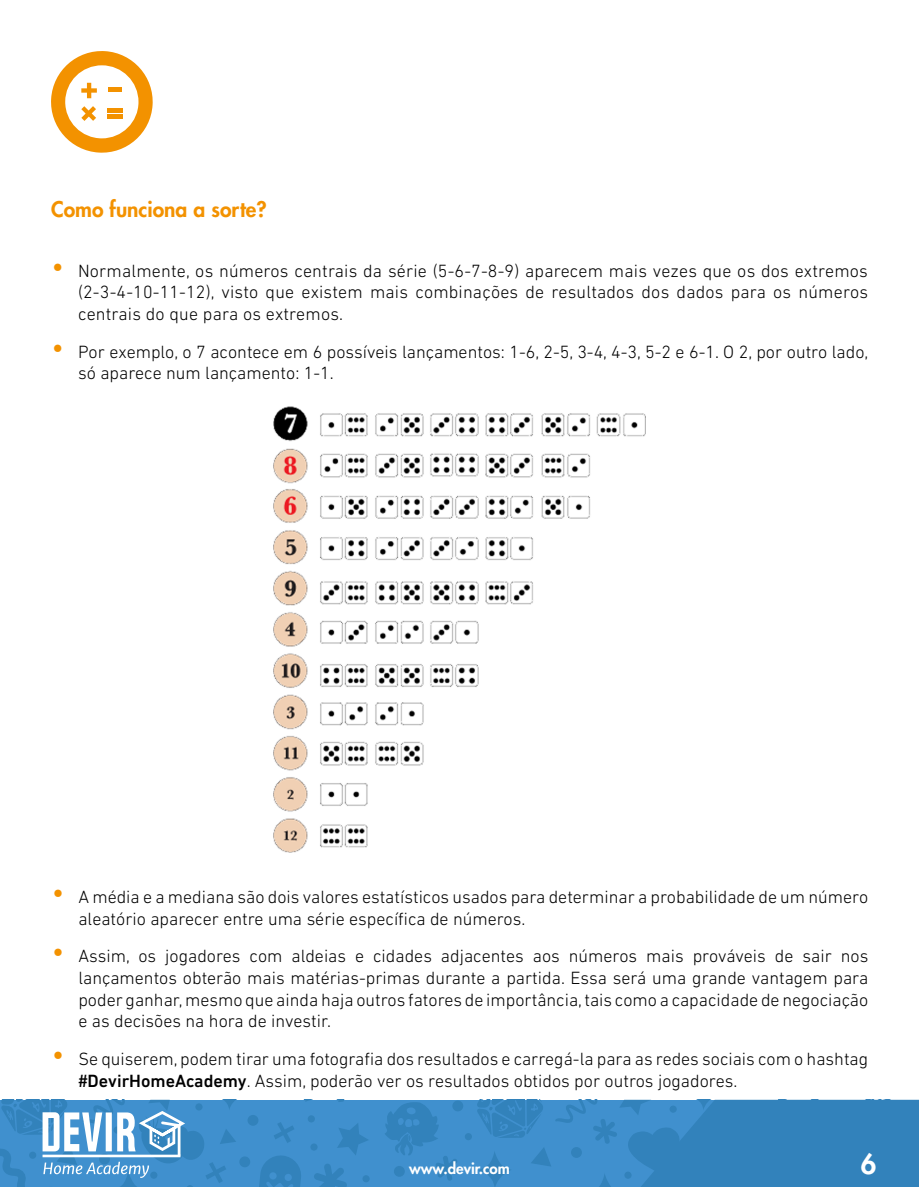
<style>
.page{position:relative;width:919px;height:1187px;background:#fff}
.page>*{position:absolute;margin:0;border:0;box-sizing:border-box;transform-origin:0 0}
.t1{font:800 27px "Futura Std";color:#fff}
.t2{font:800 21px "Futura Std";color:#f39200}
.t3{font:300 18px/21.6px "DIN Next LT Pro";color:#000}
.t4{font:800 15px "Futura Std";color:#fff}
.s1{font-size:31.5px;color:#f39200}
.s2{font-weight:500}
</style>
<div class="page">
<div style="left:0;top:1099px;width:918px;height:87px;background:#4090ce"></div>
<svg style="left:337px;top:1123px;width:31px;height:32px"></svg>
<svg style="left:314px;top:1164px;width:33px;height:22px"></svg>
<div style="left:362px;top:1175px;width:7px;height:7px;background:#3282bb;border-radius:50%"></div>
<div style="left:310px;top:1143px;width:7px;height:7px;background:#3282bb;border-radius:50%"></div>
<div style="left:308px;top:1115px;width:7px;height:7px;background:#3282bb;border-radius:50%"></div>
<div style="left:247px;top:1114px;width:11px;height:11px;background:#3282bb;border-radius:50%"></div>
<div style="left:239px;top:1156px;width:11px;height:11px;background:#3282bb;border-radius:50%"></div>
<svg style="left:274px;top:1122px;width:20px;height:20px"></svg>
<svg style="left:286px;top:1099px;width:66px;height:2px"></svg>
<svg style="left:259px;top:1156px;width:42px;height:30px"></svg>
<div style="left:465px;top:1132px;width:7px;height:8px;background:#3282bb;border-radius:50%"></div>
<div style="left:452px;top:1100px;width:11px;height:11px;background:#3282bb;border-radius:50%"></div>
<svg style="left:385px;top:1101px;width:74px;height:79px"></svg>
<svg style="left:476px;top:1099px;width:442px;height:87px"></svg>
<svg style="left:0;top:1099px;width:241px;height:88px"></svg>
<svg style="left:51px;top:51px;width:102px;height:102px"></svg>
<hr style="left:107px;top:115px;width:15px;height:4px;background:#f39200">
<hr style="left:107px;top:108px;width:15px;height:4px;background:#f39200">
<div style="left:108px;top:87px;width:13px;height:5px;background:#f39200"></div>
<img style="left:274px;top:406px;width:371px;height:446px">
<p class="t2" style="left:51px;top:196px;width:217px">Como funciona a sorte?</p>
<p class="t3" style="left:78px;top:260px;width:791px;text-align:justify;text-indent:-27px"><span class="s1">•</span> -Normalmente, os números centrais da série (5-6-7-8-9) aparecem mais vezes que os dos extremos (2-3-4-10-11-12), visto que existem mais combinações de resultados dos dados para os números centrais do que para os extremos.</p>
<p class="t3" style="left:78px;top:341px;width:791px;text-indent:-27px"><span class="s1">•</span> -Por exemplo, o 7 acontece em 6 possíveis lançamentos: 1-6, 2-5, 3-4, 4-3, 5-2 e 6-1. O 2, por outro lado, só aparece num lançamento: 1-1.</p>
<p class="t3" style="left:78px;top:885px;width:791px;text-indent:-27px"><span class="s1">•</span> A média e a mediana são dois valores estatísticos usados para determinar a probabilidade de um número aleatório aparecer entre uma série específica de números.</p>
<p class="t3" style="left:78px;top:945px;width:791px;text-align:justify;text-indent:-27px"><span class="s1">•</span> Assim, os jogadores com aldeias e cidades adjacentes aos números mais prováveis de sair nos lançamentos obterão mais matérias-primas durante a partida. Essa será uma grande vantagem para poder ganhar, mesmo que ainda haja outros fatores de importância, tais como a capacidade de negociação e as decisões na hora de investir.</p>
<p class="t3" style="left:78px;top:1047px;width:791px;text-indent:-27px"><span class="s1">•</span> Se quiserem, podem tirar uma fotografia dos resultados e carregá-la para as redes sociais com o hashtag <span class="s2">#DevirHomeAcademy</span>. Assim, poderão ver os resultados obtidos por outros jogadores.</p>
<p class="t4" style="left:409px;top:1159px;width:102px">www.devir.com</p>
<h1 class="t1" style="left:860px;top:1146px;width:17px">6</h1>
</div>
